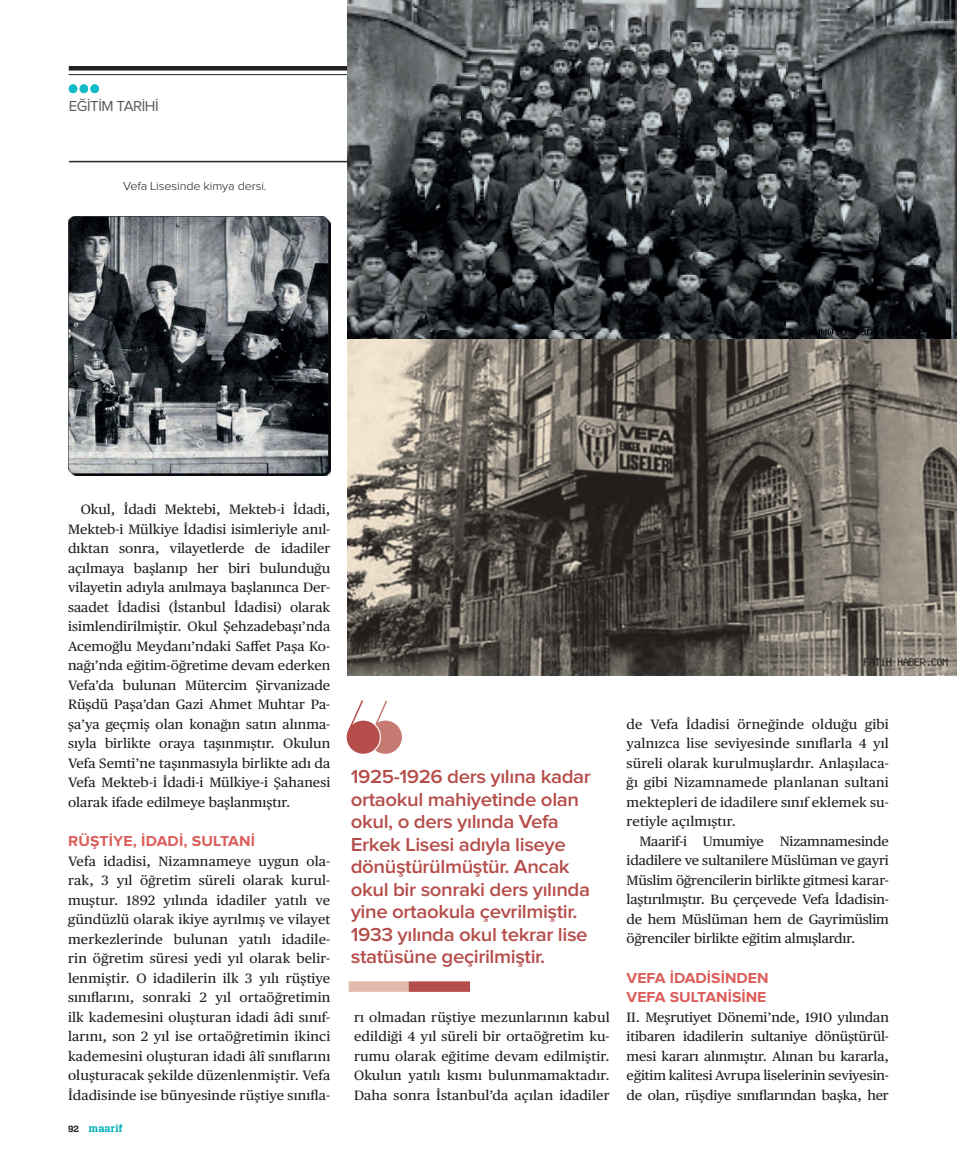
<style>
.page{position:relative;width:957px;height:1170px;background:#fff}
.page>*{position:absolute;margin:0;border:0;box-sizing:border-box;transform-origin:0 0}
.t1{font:600 19.5px/22.5px "Proxima Nova";letter-spacing:-.02em;color:#b54e4b;scale:1.05 1}
.t2{font:700 15px/19.5px "Proxima Nova";color:#db5f5c;scale:1.05 1}
.t3{font:15px "Proxima Nova";letter-spacing:-.03em;color:#57585a}
.t4{font:13.5px/19.5px "Publico Text";color:#231f20;text-align:justify;scale:1.05 1}
.t5{font:300 12px "Proxima Nova";letter-spacing:-.01em;color:#231f20;scale:1.05 1}
.t6{font:600 10.5px "Brace Web";letter-spacing:.02em;color:#00afba}
.t7{font:600 9px "Brace Web";color:#231f20;scale:1.05 1}
</style>
<div class="page">
<hr style="left:69px;top:162px;width:888px;height:1px;background:#231f20">
<hr style="left:69px;top:161px;width:888px;height:1px;background:#231f20">
<hr style="left:69px;top:74px;width:888px;height:1px;background:#231f20">
<hr style="left:69px;top:66px;width:888px;height:4px;background:#231f20">
<div style="left:69px;top:84px;width:8px;height:9px;background:#12bbc5;border-radius:50%"></div>
<div style="left:80px;top:84px;width:8px;height:9px;background:#12bbc5;border-radius:50%"></div>
<div style="left:90px;top:84px;width:9px;height:9px;background:#12bbc5;border-radius:50%"></div>
<img style="left:68px;top:216px;width:262px;height:259px">
<img style="left:347px;top:0;width:610px;height:339px">
<svg style="left:374px;top:700px;width:28px;height:53px"></svg>
<div style="left:347px;top:720px;width:33px;height:33px;background:#b54e4b;border-radius:50%"></div>
<svg style="left:347px;top:700px;width:17px;height:32px"></svg>
<div style="left:349px;top:981px;width:60px;height:10px;background:#e4bab0"></div>
<div style="left:409px;top:981px;width:61px;height:10px;background:#b54e4b"></div>
<svg style="left:347px;top:339px;width:610px;height:336px;background:#6b655d"></svg>
<p class="t3" style="left:69px;top:99px;width:91px">EĞİTİM TARİHİ</p>
<p class="t5" style="left:123px;top:180px;width:138px">Vefa Lisesinde kimya dersi.</p>
<p class="t4" style="left:68px;top:499px;width:251px;text-indent:13px">Okul, İdadi Mektebi, Mekteb-i İdadi, Mekteb-i Mülkiye İdadisi isimleriyle anıl&shy;dıktan sonra, vilayetlerde de idadiler açılmaya başlanıp her biri bulunduğu vilayetin adıyla anılmaya başlanınca Der&shy;saadet İdadisi (İstanbul İdadisi) olarak isimlendirilmiştir. Okul Şehzadebaşı’nda Acemoğlu Meydanı’ndaki Saffet Paşa Ko&shy;nağı’nda eğitim-öğretime devam ederken Vefa’da bulunan Mütercim Şirvanizade Rüşdü Paşa’dan Gazi Ahmet Muhtar Pa&shy;şa’ya geçmiş olan konağın satın alınma&shy;sıyla birlikte oraya taşınmıştır. Okulun Vefa Semti’ne taşınmasıyla birlikte adı da Vefa Mekteb-i İdadi-i Mülkiye-i Şahanesi olarak ifade edilmeye başlanmıştır.</p>
<p class="t2" style="left:68px;top:831px;width:180px">RÜŞTİYE, İDADİ, SULTANİ</p>
<p class="t4" style="left:68px;top:850px;width:251px">Vefa idadisi, Nizamnameye uygun ola&shy;rak, 3 yıl öğretim süreli olarak kurul&shy;muştur. 1892 yılında idadiler yatılı ve gündüzlü olarak ikiye ayrılmış ve vilayet merkezlerinde bulunan yatılı idadile&shy;rin öğretim süresi yedi yıl olarak belir&shy;lenmiştir. O idadilerin ilk 3 yılı rüştiye sınıflarını, sonraki 2 yıl ortaöğretimin ilk kademesini oluşturan idadi âdi sınıf&shy;larını, son 2 yıl ise ortaöğretimin ikinci kademesini oluşturan idadi âlî sınıflarını oluşturacak şekilde düzenlenmiştir. Vefa İdadisinde ise bünyesinde rüştiye sınıfla-</p>
<p class="t7" style="left:68px;top:1123px;width:12px">92</p>
<p class="t6" style="left:89px;top:1122px;width:35px">maarif</p>
<p class="t1" style="left:351px;top:766px;width:230px">1925-1926 ders yılına kadar ortaokul mahiyetinde olan okul, o ders yılında Vefa<br>Erkek Lisesi adıyla liseye dönüştürülmüştür. Ancak okul bir sonraki ders yılında yine ortaokula çevrilmiştir.<br>1933 yılında okul tekrar lise statüsüne geçirilmiştir.</p>
<p class="t4" style="left:354px;top:1006px;width:245px">rı olmadan rüştiye mezunlarının kabul edildiği 4 yıl süreli bir ortaöğretim ku&shy;rumu olarak eğitime devam edilmiştir.<br>Okulun yatılı kısmı bulunmamaktadır.<br>Daha sonra İstanbul’da açılan idadiler</p>
<p class="t4" style="left:626px;top:713px;width:251px">de Vefa İdadisi örneğinde olduğu gibi yalnızca lise seviyesinde sınıflarla 4 yıl süreli olarak kurulmuşlardır. Anlaşılaca&shy;ğı gibi Nizamnamede planlanan sultani mektepleri de idadilere sınıf eklemek su&shy;retiyle açılmıştır.</p>
<p class="t4" style="left:626px;top:830px;width:251px;text-indent:13px">Maarif-i Umumiye Nizamnamesinde idadilere ve sultanilere Müslüman ve gayri Müslim öğrencilerin birlikte gitmesi karar&shy;laştırılmıştır. Bu çerçevede Vefa İdadisin&shy;de hem Müslüman hem de Gayrimüslim öğrenciler birlikte eğitim almışlardır.</p>
<p class="t2" style="left:626px;top:968px;width:137px">VEFA İDADISINDEN<br>VEFA SULTANISINE</p>
<p class="t4" style="left:626px;top:1006px;width:251px">II. Meşrutiyet Dönemi’nde, 1910 yılından itibaren idadilerin sultaniye dönüştürül&shy;mesi kararı alınmıştır. Alınan bu kararla, eğitim kalitesi Avrupa liselerinin seviyesin&shy;de olan, rüşdiye sınıflarından başka, her</p>
</div>
